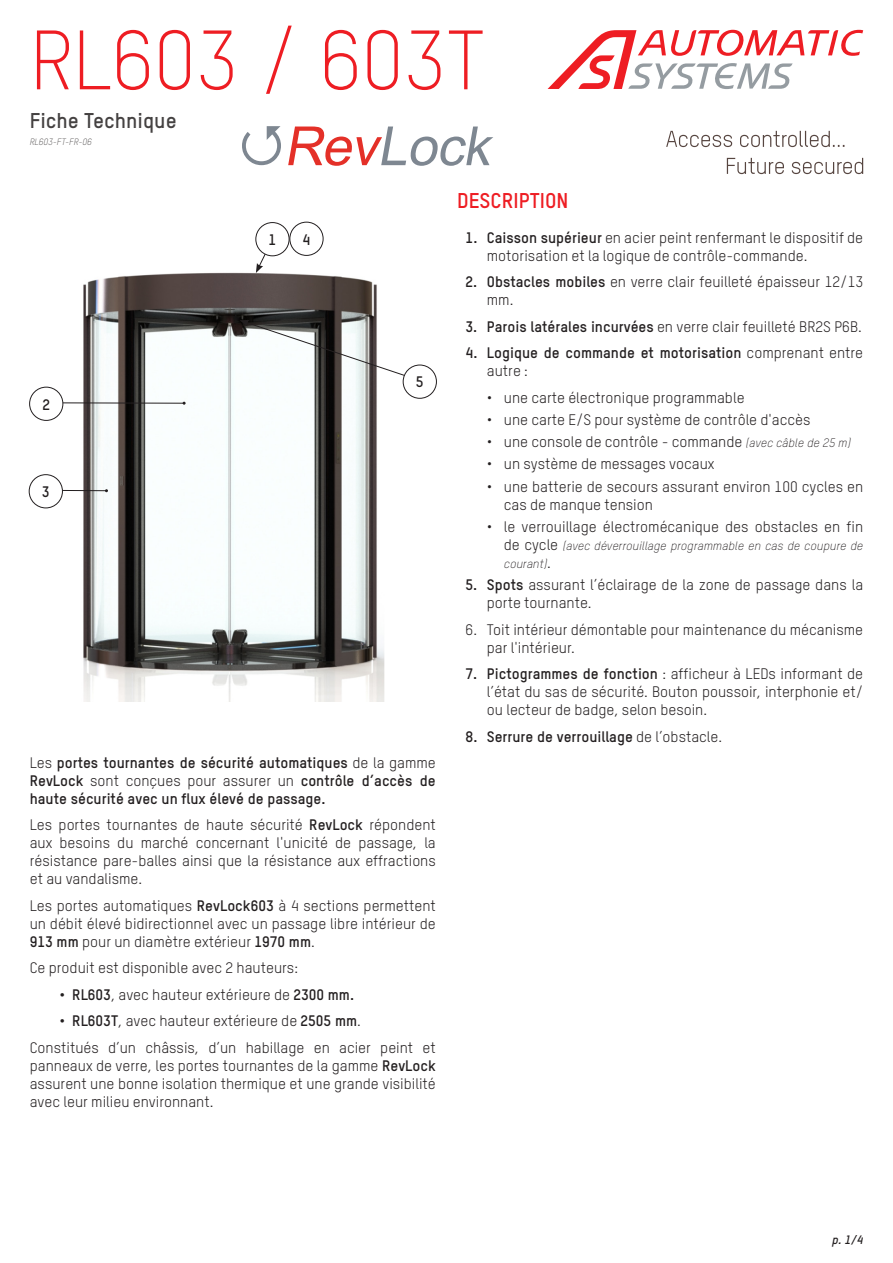
<style>
.page{position:relative;width:893px;height:1263px;background:#fff}
.page>*{position:absolute;margin:0;border:0;box-sizing:border-box;transform-origin:0 0}
.t1{font:300 82.5px "Oxfam TSTARPRO";letter-spacing:-.01em;color:#ee1d23}
.t2{font:700 21px "Oxfam TSTARPRO";color:#444141}
.Titre{font:700 21px "Oxfam TSTARPRO";color:#ee1d23}
.t3{font:15px/18px "Oxfam TSTARPRO";color:#231f20}
.t4{font:700 15px/18px "Oxfam TSTARPRO";color:#231f20;text-align:justify}
.t5{font:italic 300 12px/18px "Oxfam TSTARPRO";color:#231f20}
.t6{font:italic 700 12px "Oxfam TSTARPRO";color:#231f20}
.t7{font:italic 300 9px "Oxfam TSTARPRO";color:#444141}
.s1{font-weight:400}
.s2{font-weight:700}
.s3{font-weight:300;font-style:italic;font-size:12px}
.s4{font-weight:400;font-style:normal;font-size:15px}
</style>
<div class="page">
<svg style="left:548px;top:30px;width:315px;height:59px"></svg>
<svg style="left:727px;top:158px;width:136px;height:16px"></svg>
<svg style="left:666px;top:131px;width:178px;height:16px"></svg>
<img style="left:78px;top:272px;width:307px;height:430px">
<svg style="left:256px;top:246px;width:18px;height:27px"></svg>
<hr style="left:46px;top:490px;width:60px;height:1px;background:#231f20">
<hr style="left:47px;top:402px;width:137px;height:2px;background:#231f20">
<svg style="left:239px;top:320px;width:182px;height:62px"></svg>
<div style="left:256px;top:223px;width:33px;height:33px;background:#fff;border-radius:50%"></div>
<div style="left:255px;top:222px;width:34px;height:34px;border:1px solid #231f20;border-radius:50%"></div>
<div style="left:29px;top:475px;width:33px;height:33px;background:#fff;border-radius:50%"></div>
<div style="left:29px;top:474px;width:34px;height:34px;border:1px solid #231f20;border-radius:50%"></div>
<div style="left:30px;top:387px;width:33px;height:33px;background:#fff;border-radius:50%"></div>
<div style="left:29px;top:387px;width:34px;height:34px;border:1px solid #231f20;border-radius:50%"></div>
<div style="left:403px;top:365px;width:33px;height:33px;background:#fff;border-radius:50%"></div>
<div style="left:403px;top:365px;width:34px;height:34px;border:1px solid #231f20;border-radius:50%"></div>
<div style="left:289px;top:222px;width:34px;height:34px;border:1px solid #231f20;border-radius:50%"></div>
<img style="left:242px;top:126px;width:251px;height:40px">
<h1 class="t1" style="left:30px;top:11px;width:457px">RL603 / 603T</h1>
<h2 class="t2" style="left:30px;top:107px;width:148px">Fiche Technique</h2>
<p class="t7" style="left:30px;top:136px;width:64px">RL603-FT-FR-06</p>
<p class="t4" style="left:42px;top:395px;width:9px">2</p>
<p class="t4" style="left:42px;top:483px;width:9px">3</p>
<p class="t4" style="left:269px;top:230px;width:9px">1</p>
<p class="t4" style="left:303px;top:230px;width:9px">4</p>
<p class="t4" style="left:416px;top:373px;width:9px">5</p>
<p class="t4" style="left:30px;top:753px;width:408px"><span class="s1">Les</span> portes tournantes de sécurité automatiques <span class="s1">de la gamme </span>RevLock <span class="s1">sont conçues pour assurer un</span> contrôle d’accès de haute sécurité avec un flux élevé de passage.</p>
<p class="t3" style="left:30px;top:815px;width:408px;text-align:justify">Les portes tournantes de haute sécurité <span class="s2">RevLock</span> répondent aux besoins du marché concernant l'unicité de passage, la résistance pare-balles ainsi que la résistance aux effractions et au vandalisme.</p>
<p class="t3" style="left:30px;top:896px;width:408px;text-align:justify">Les portes automatiques <span class="s2">RevLock603</span> à 4 sections permettent un débit élevé bidirectionnel avec un passage libre intérieur de <span class="s2">913 mm</span> pour un diamètre extérieur <span class="s2">1970 mm</span>.</p>
<p class="t3" style="left:30px;top:958px;width:270px">Ce produit est disponible avec 2 hauteurs:</p>
<p class="t3" style="left:60px;top:985px;width:296px"><span class="s2">• RL603</span>, avec hauteur extérieure de <span class="s2">2300 mm.</span></p>
<p class="t3" style="left:60px;top:1011px;width:303px"><span class="s2">• RL603T</span>, avec hauteur extérieure de <span class="s2">2505 mm</span>.</p>
<p class="t3" style="left:30px;top:1038px;width:408px;text-align:justify">Constitués d’un châssis, d’un habillage en acier peint et panneaux de verre, les portes tournantes de la gamme <span class="s2">RevLock </span>assurent une bonne isolation thermique et une grande visibilité avec leur milieu environnant.</p>
<p class="Titre" style="left:457px;top:187px;width:113px">DESCRIPTION</p>
<p class="t3" style="left:487px;top:228px;width:378px;text-indent:-21px"><span class="s2">1. Caisson supérieur</span> en acier peint renfermant le dispositif de motorisation et la logique de contrôle-commande.</p>
<p class="t3" style="left:487px;top:273px;width:378px;text-indent:-21px"><span class="s2">2. Obstacles mobiles</span> en verre clair feuilleté épaisseur 12/13 mm.</p>
<p class="t3" style="left:466px;top:317px;width:398px"><span class="s2">3. Parois latérales incurvées</span> en verre clair feuilleté BR2S P6B.</p>
<p class="t4" style="left:487px;top:344px;width:378px;text-indent:-21px">4. Logique de commande et motorisation <span class="s1">comprenant entre autre :</span></p>
<p class="t3" style="left:487px;top:388px;width:259px">• une carte électronique programmable</p>
<p class="t3" style="left:487px;top:410px;width:325px">• une carte E/S pour système de contrôle d'accès</p>
<p class="t3" style="left:487px;top:433px;width:365px">• une console de contrôle - commande <span class="s3">(avec câble de 25 m)</span></p>
<p class="t3" style="left:487px;top:455px;width:229px">• un système de messages vocaux</p>
<p class="t3" style="left:504px;top:477px;width:361px;text-indent:-17px">• une batterie de secours assurant environ 100 cycles en cas de manque tension</p>
<p class="t3" style="left:487px;top:517px;width:378px">• le verrouillage électromécanique des obstacles en fin</p>
<p class="t5" style="left:504px;top:537px;width:361px"><span class="s4">de cycle</span> (avec déverrouillage programmable en cas de coupure de courant)<span class="s4">.</span></p>
<p class="t3" style="left:487px;top:576px;width:378px;text-indent:-21px"><span class="s2">5. Spots</span> assurant l’éclairage de la zone de passage dans la porte tournante.</p>
<p class="t3" style="left:487px;top:620px;width:378px;text-indent:-21px">6. Toit intérieur démontable pour maintenance du mécanisme par l'intérieur.</p>
<p class="t3" style="left:487px;top:665px;width:378px;text-align:justify;text-indent:-21px"><span class="s2">7. Pictogrammes de fonction</span> : afficheur à LEDs informant de l’état du sas de sécurité. Bouton poussoir, interphonie et/ ou lecteur de badge, selon besoin.</p>
<p class="t4" style="left:466px;top:727px;width:258px">8. Serrure de verrouillage <span class="s1">de l’obstacle.</span></p>
<p class="t6" style="left:832px;top:1233px;width:33px">p. 1/4</p>
</div>
